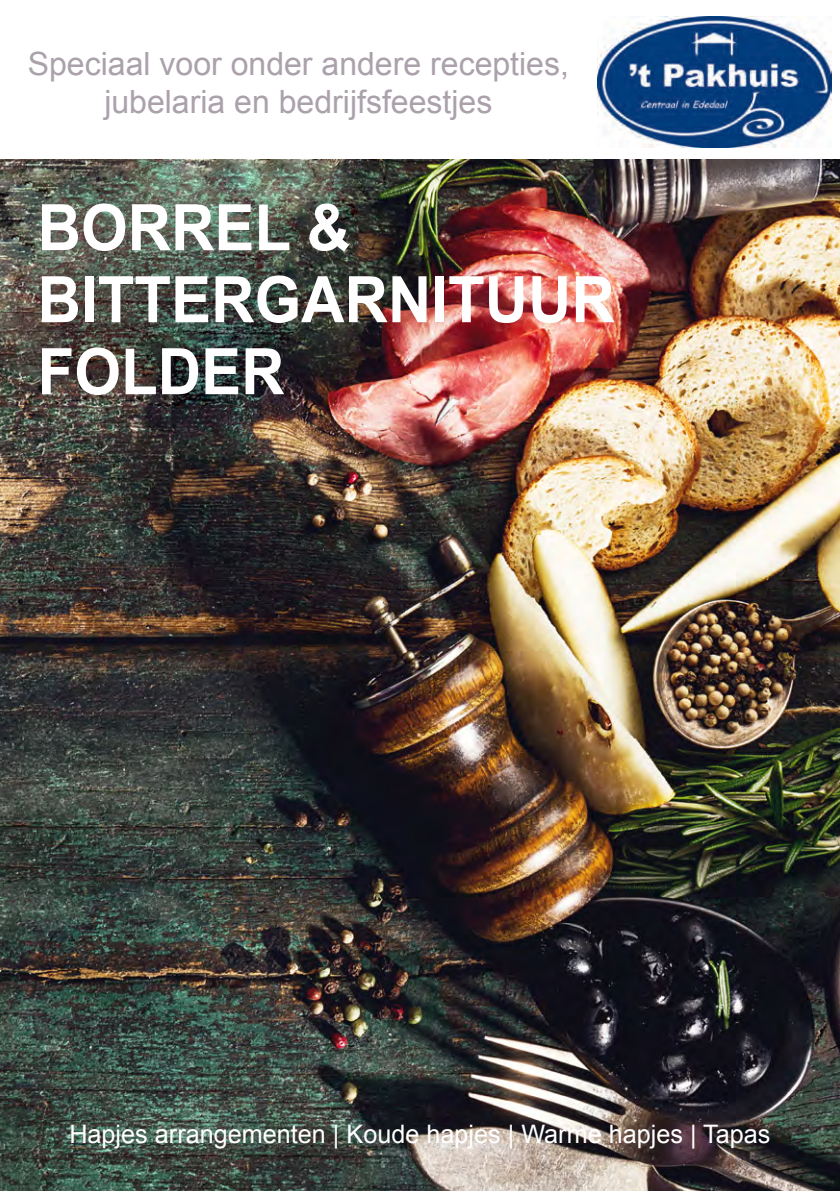
<style>
.page{position:relative;width:840px;height:1191px;background:#fff}
.page>*{position:absolute;margin:0;border:0;box-sizing:border-box;transform-origin:0 0}
.t1{font:700 64.2px "Arial";color:#fff;scale:.93 1}
.t2{font:32px/38.4px "Arial";color:#aba1ab;text-align:center}
.t3{font:25.4px "Arial";color:#fff}
</style>
<div class="page">
<img style="left:0;top:159px;width:839px;height:1032px">
<img style="left:597px;top:17px;width:234px;height:130px">
<p class="t2" style="left:28px;top:45px;width:542px">Speciaal voor onder andere recepties, jubelaria en bedrijfsfeestjes</p>
<p class="t1" style="left:38px;top:185px;width:337px">BORREL &amp;</p>
<p class="t1" style="left:38px;top:257px;width:622px">BITTERGARNITUUR</p>
<p class="t1" style="left:38px;top:329px;width:267px">FOLDER</p>
<p class="t3" style="left:69px;top:1117px;width:702px">Hapjes arrangementen | Koude hapjes | Warme hapjes | Tapas</p>
</div>
